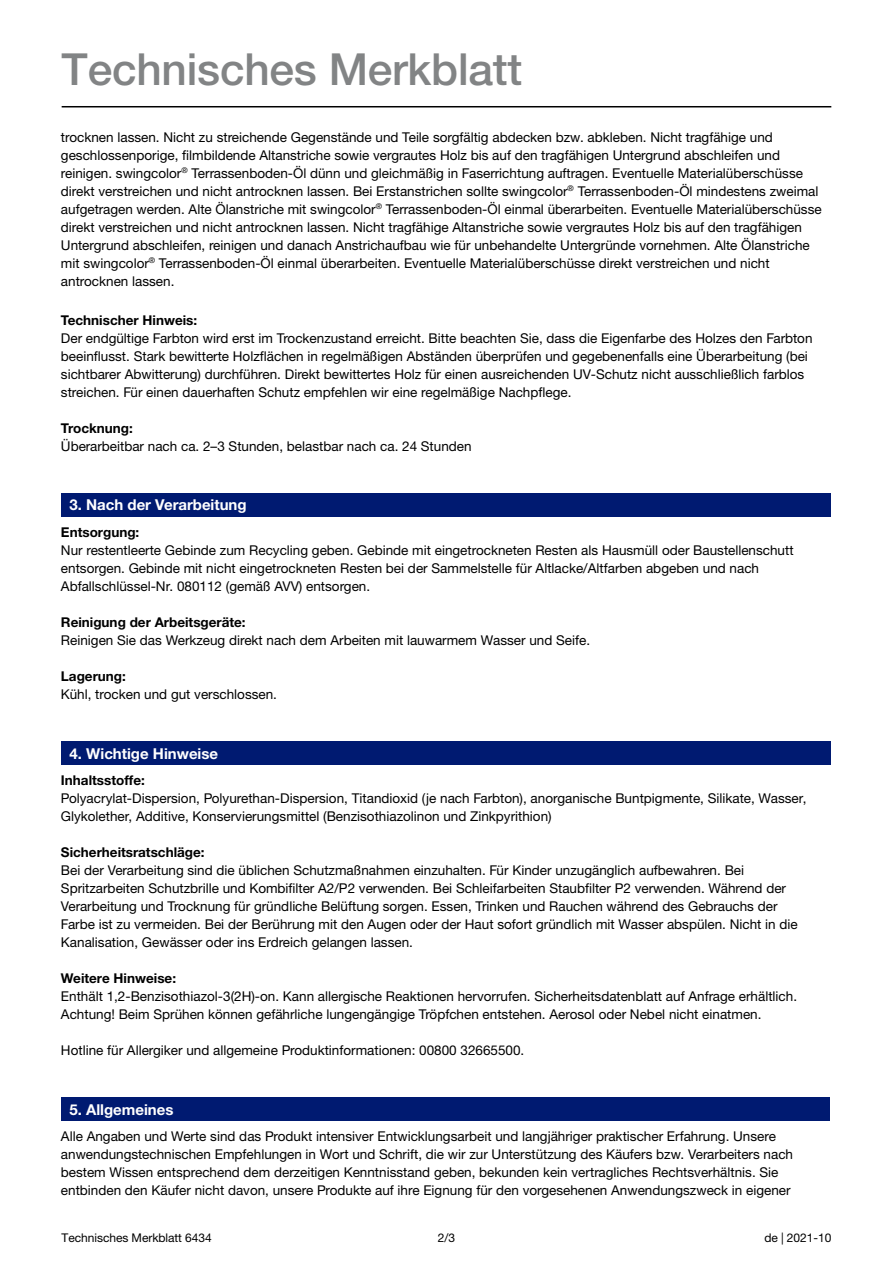
<style>
.page{position:relative;width:893px;height:1263px;background:#fff}
.page>*{position:absolute;margin:0;border:0;box-sizing:border-box;transform-origin:0 0}
.t1{font:500 44.25px "Helvetica Neue LTW1 G";letter-spacing:-.005em;color:#828485}
.rubric_headline{font:700 15px "Helvetica Neue LTW1 G";color:#fff}
.copy_text{font:13.5px/18px "Helvetica Neue LTW1 G";color:#000}
.copy_text_prefix{font:700 13.5px "Helvetica Neue LTW1 G";color:#000}
.footer_text{font:12px "Helvetica Neue LTW1 G";letter-spacing:-.005em;color:#000}
.footer_edition{font:12px "Helvetica Neue LTW1 G";letter-spacing:-.005em;color:#000}
.footer_page{font:12px "Helvetica Neue LTW1 G";color:#000}
</style>
<div class="page">
<hr style="left:62px;top:106px;width:769px;height:1px;background:#000">
<div style="left:61px;top:493px;width:770px;height:24px;background:#001a71"></div>
<div style="left:61px;top:741px;width:770px;height:24px;background:#001a71"></div>
<div style="left:61px;top:1098px;width:769px;height:23px;background:#001a71"></div>
<p class="t1" style="left:62px;top:43px;width:462px">Technisches Merkblatt</p>
<p class="copy_text" style="left:61px;top:128px;width:762px">trocknen lassen. Nicht zu streichende Gegenstände und Teile sorgfältig abdecken bzw. abkleben. Nicht tragfähige und geschlossenporige, filmbildende Altanstriche sowie vergrautes Holz bis auf den tragfähigen Untergrund abschleifen und reinigen. swingcolor<sup>®</sup> Terrassenboden-Öl dünn und gleichmäßig in Faserrichtung auftragen. Eventuelle Materialüberschüsse direkt verstreichen und nicht antrocknen lassen. Bei Erstanstrichen sollte swingcolor<sup>®</sup> Terrassenboden-Öl mindestens zweimal aufgetragen werden. Alte Ölanstriche mit swingcolor<sup>®</sup> Terrassenboden-Öl einmal überarbeiten. Eventuelle Materialüberschüsse direkt verstreichen und nicht antrocknen lassen. Nicht tragfähige Altanstriche sowie vergrautes Holz bis auf den tragfähigen Untergrund abschleifen, reinigen und danach Anstrichaufbau wie für unbehandelte Untergründe vornehmen. Alte Ölanstriche mit swingcolor<sup>®</sup> Terrassenboden-Öl einmal überarbeiten. Eventuelle Materialüberschüsse direkt verstreichen und nicht antrocknen lassen.</p>
<p class="copy_text_prefix" style="left:61px;top:312px;width:138px">Technischer Hinweis:</p>
<p class="copy_text" style="left:61px;top:329px;width:753px">Der endgültige Farbton wird erst im Trockenzustand erreicht. Bitte beachten Sie, dass die Eigenfarbe des Holzes den Farbton beeinflusst. Stark bewitterte Holzflächen in regelmäßigen Abständen überprüfen und gegebenenfalls eine Überarbeitung (bei sichtbarer Abwitterung) durchführen. Direkt bewittertes Holz für einen ausreichenden UV-Schutz nicht ausschließlich farblos streichen. Für einen dauerhaften Schutz empfehlen wir eine regelmäßige Nachpflege.</p>
<p class="copy_text_prefix" style="left:61px;top:420px;width:73px">Trocknung:</p>
<p class="copy_text" style="left:61px;top:437px;width:412px">Überarbeitbar nach ca. 2–3 Stunden, belastbar nach ca. 24 Stunden</p>
<p class="rubric_headline" style="left:69px;top:496px;width:179px">3. Nach der Verarbeitung</p>
<p class="copy_text_prefix" style="left:61px;top:524px;width:80px">Entsorgung:</p>
<p class="copy_text" style="left:61px;top:541px;width:734px">Nur restentleerte Gebinde zum Recycling geben. Gebinde mit eingetrockneten Resten als Hausmüll oder Baustellenschutt entsorgen. Gebinde mit nicht eingetrockneten Resten bei der Sammelstelle für Altlacke/Altfarben abgeben und nach<br>Abfallschlüssel-Nr. 080112 (gemäß AVV) entsorgen.</p>
<p class="copy_text_prefix" style="left:61px;top:614px;width:186px">Reinigung der Arbeitsgeräte:</p>
<p class="copy_text" style="left:61px;top:631px;width:531px">Reinigen Sie das Werkzeug direkt nach dem Arbeiten mit lauwarmem Wasser und Seife.</p>
<p class="copy_text_prefix" style="left:61px;top:668px;width:67px">Lagerung:</p>
<p class="copy_text" style="left:61px;top:685px;width:218px">Kühl, trocken und gut verschlossen.</p>
<p class="rubric_headline" style="left:69px;top:744px;width:150px">4. Wichtige Hinweise</p>
<p class="copy_text_prefix" style="left:61px;top:772px;width:85px">Inhaltsstoffe:</p>
<p class="copy_text" style="left:61px;top:789px;width:747px">Polyacrylat-Dispersion, Polyurethan-Dispersion, Titandioxid (je nach Farbton), anorganische Buntpigmente, Silikate, Wasser,<br>Glykolether, Additive, Konservierungsmittel (Benzisothiazolinon und Zinkpyrithion)</p>
<p class="copy_text_prefix" style="left:61px;top:844px;width:145px">Sicherheitsratschläge:</p>
<p class="copy_text" style="left:61px;top:861px;width:738px">Bei der Verarbeitung sind die üblichen Schutzmaßnahmen einzuhalten. Für Kinder unzugänglich aufbewahren. Bei Spritzarbeiten Schutzbrille und Kombifilter A2/P2 verwenden. Bei Schleifarbeiten Staubfilter P2 verwenden. Während der Verarbeitung und Trocknung für gründliche Belüftung sorgen. Essen, Trinken und Rauchen während des Gebrauchs der Farbe ist zu vermeiden. Bei der Berührung mit den Augen oder der Haut sofort gründlich mit Wasser abspülen. Nicht in die Kanalisation, Gewässer oder ins Erdreich gelangen lassen.</p>
<p class="copy_text_prefix" style="left:61px;top:970px;width:117px">Weitere Hinweise:</p>
<p class="copy_text" style="left:61px;top:987px;width:738px">Enthält 1,2-Benzisothiazol-3(2H)-on. Kann allergische Reaktionen hervorrufen. Sicherheitsdatenblatt auf Anfrage erhältlich.<br>Achtung! Beim Sprühen können gefährliche lungengängige Tröpfchen entstehen. Aerosol oder Nebel nicht einatmen.</p>
<p class="copy_text" style="left:61px;top:1041px;width:465px">Hotline für Allergiker und allgemeine Produktinformationen: 00800 32665500.</p>
<p class="rubric_headline" style="left:69px;top:1100px;width:106px">5. Allgemeines</p>
<p class="copy_text" style="left:61px;top:1127px;width:734px">Alle Angaben und Werte sind das Produkt intensiver Entwicklungsarbeit und langjähriger praktischer Erfahrung. Unsere anwendungstechnischen Empfehlungen in Wort und Schrift, die wir zur Unterstützung des Käufers bzw. Verarbeiters nach bestem Wissen entsprechend dem derzeitigen Kenntnisstand geben, bekunden kein vertragliches Rechtsverhältnis. Sie entbinden den Käufer nicht davon, unsere Produkte auf ihre Eignung für den vorgesehenen Anwendungszweck in eigener</p>
<p class="footer_text" style="left:62px;top:1230px;width:152px">Technisches Merkblatt 6434</p>
<p class="footer_page" style="left:438px;top:1230px;width:19px">2/3</p>
<p class="footer_edition" style="left:764px;top:1230px;width:68px">de | 2021-10</p>
</div>
